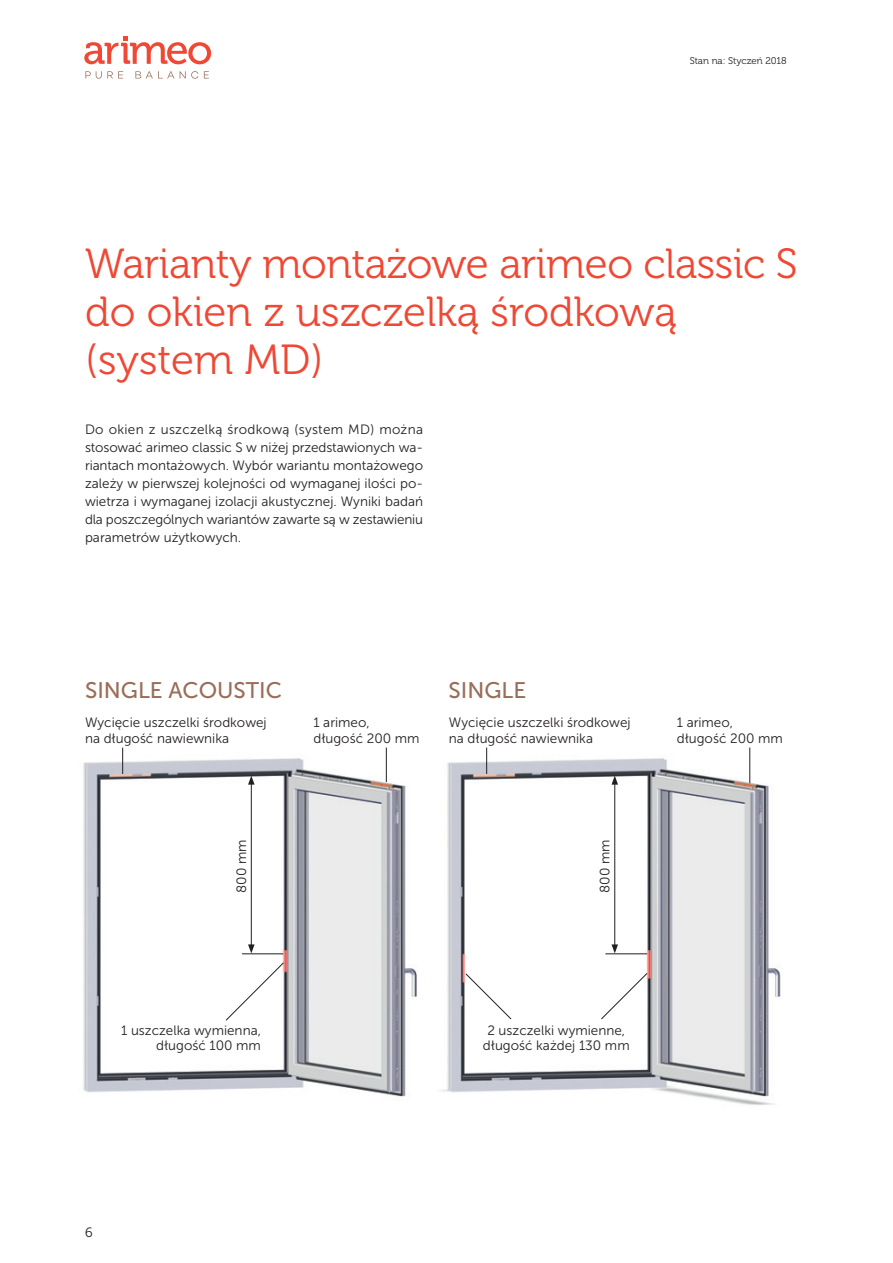
<style>
.page{position:relative;width:893px;height:1263px;background:#fff}
.page>*{position:absolute;margin:0;border:0;box-sizing:border-box;transform-origin:0 0}
.t1{font:42px/48px "Museo 300";letter-spacing:-.01em;color:#ef4835}
.t2{font:22.5px "Museo Sans 500";color:#996d58}
.Fließtext{font:13.5px/18px "Museo Sans 300";color:#231f20}
.t3{font:13.5px "Museo 300";color:#231f20}
.t4{font:9.75px "Museo 300";letter-spacing:-.005em;color:#231f20}
</style>
<div class="page">
<svg style="left:85px;top:71px;width:38px;height:8px"></svg>
<svg style="left:135px;top:71px;width:39px;height:8px"></svg>
<svg style="left:180px;top:71px;width:18px;height:8px"></svg>
<svg style="left:204px;top:71px;width:5px;height:8px"></svg>
<svg style="left:84px;top:36px;width:127px;height:28px"></svg>
<img style="left:83px;top:747px;width:334px;height:350px">
<img style="left:440px;top:747px;width:341px;height:358px">
<hr style="left:386px;top:747px;width:1px;height:35px;background:#231f20">
<svg style="left:122px;top:747px;width:1px;height:27px"></svg>
<svg style="left:486px;top:747px;width:1px;height:27px"></svg>
<svg style="left:225px;top:962px;width:59px;height:59px"></svg>
<hr style="left:242px;top:953px;width:41px;height:1px;background:#231f20">
<hr style="left:251px;top:782px;width:1px;height:165px;background:#231f20">
<svg style="left:248px;top:776px;width:7px;height:9px"></svg>
<svg style="left:248px;top:944px;width:7px;height:9px"></svg>
<hr style="left:749px;top:747px;width:1px;height:36px;background:#231f20">
<svg style="left:601px;top:973px;width:47px;height:46px"></svg>
<hr style="left:605px;top:953px;width:42px;height:1px;background:#231f20">
<hr style="left:614px;top:782px;width:1px;height:165px;background:#231f20">
<svg style="left:611px;top:776px;width:7px;height:9px"></svg>
<svg style="left:611px;top:944px;width:7px;height:9px"></svg>
<svg style="left:465px;top:973px;width:47px;height:46px"></svg>
<p class="t4" style="left:690px;top:55px;width:99px">Stan na: Styczeń 2018</p>
<h1 class="t1" style="left:85px;top:241px;width:714px">Warianty montażowe arimeo classic S do okien z uszczelką środkową</h1>
<h1 class="t1" style="left:85px;top:337px;width:240px">(system MD)</h1>
<p class="Fließtext" style="left:85px;top:420px;width:340px;text-align:justify">Do okien z uszczelką środkową (system MD) można stosować arimeo classic S w niżej przedstawionych wa&shy;riantach montażowych. Wybór wariantu montażowego zależy w pierwszej kolejności od wymaganej ilości po&shy;wietrza i wymaganej izolacji akustycznej. Wyniki badań dla poszczególnych wariantów zawarte są w zestawieniu parametrów użytkowych.</p>
<h2 class="t2" style="left:85px;top:678px;width:198px">SINGLE ACOUSTIC</h2>
<h2 class="t2" style="left:449px;top:678px;width:79px">SINGLE</h2>
<p class="Fließtext" style="left:85px;top:715px;width:183px;line-height:15.8px">Wycięcie uszczelki środkowej na długość nawiewnika</p>
<p class="Fließtext" style="left:449px;top:715px;width:183px;line-height:15.8px">Wycięcie uszczelki środkowej na długość nawiewnika</p>
<p class="Fließtext" style="left:677px;top:713px;width:58px">1 arimeo,</p>
<p class="Fließtext" style="left:313px;top:713px;width:58px">1 arimeo,</p>
<p class="Fließtext" style="left:313px;top:729px;width:108px">długość 200 mm</p>
<p class="Fließtext" style="left:677px;top:729px;width:108px">długość 200 mm</p>
<p class="Fließtext" style="left:233px;top:893px;width:55px;rotate:-90deg">800 mm</p>
<p class="Fließtext" style="left:596px;top:893px;width:55px;rotate:-90deg">800 mm</p>
<p class="Fließtext" style="left:121px;top:1021px;width:141px">1 uszczelka wymienna,</p>
<p class="Fließtext" style="left:156px;top:1037px;width:106px">długość 100 mm</p>
<p class="t3" style="left:85px;top:1225px;width:9px">6</p>
<p class="Fließtext" style="left:487px;top:1021px;width:139px">2 uszczelki wymienne,</p>
<p class="Fließtext" style="left:483px;top:1037px;width:148px">długość każdej 130 mm</p>
</div>
